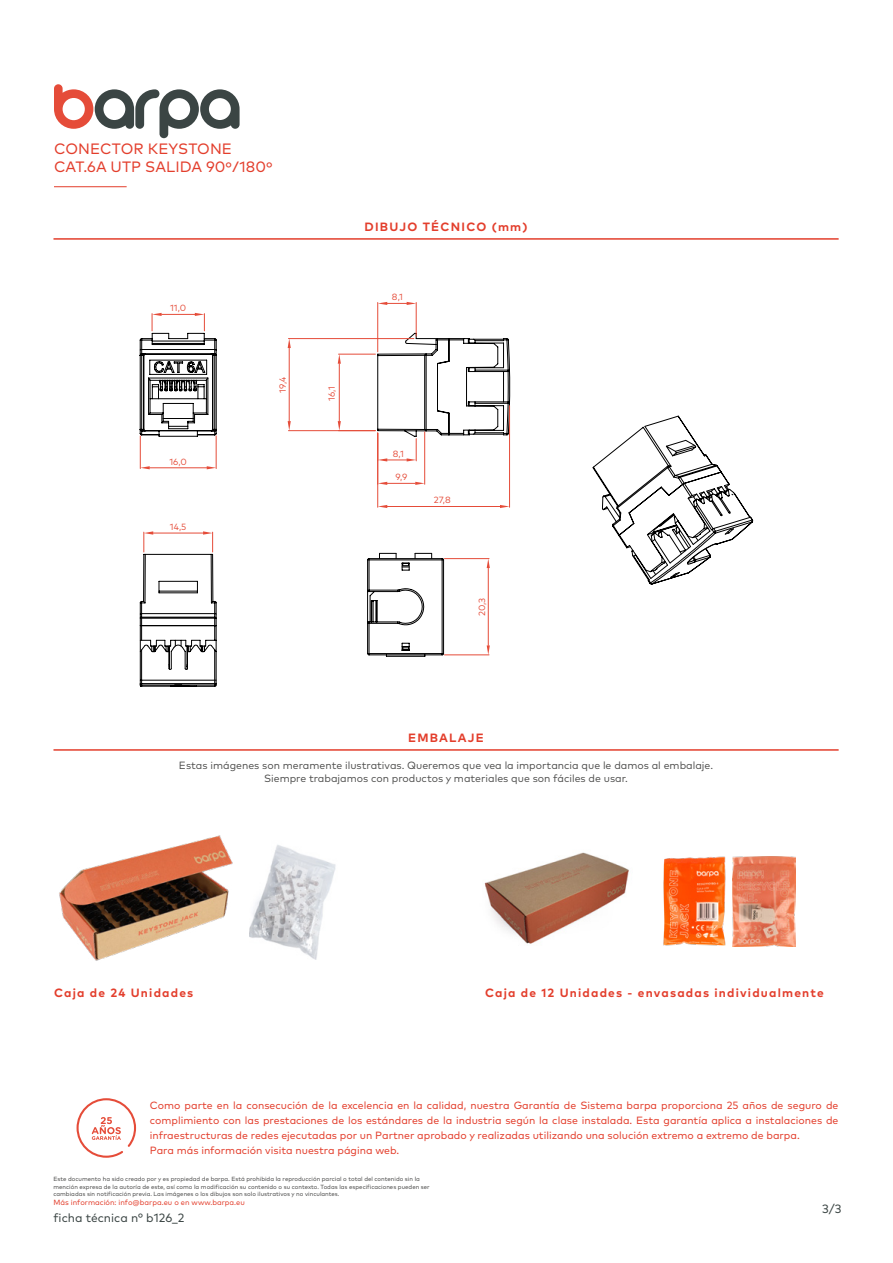
<style>
.page{position:relative;width:893px;height:1263px;background:#fff}
.page>*{position:absolute;margin:0;border:0;box-sizing:border-box;transform-origin:0 0}
.t1{font:15px/18px "Mark Pro";letter-spacing:.005em;color:#e33e2c}
.t2{font:700 12px "Mark Pro";letter-spacing:.1em;color:#e33e2c}
.t3{font:12px "Mark Pro";color:#3b4544}
.t4{font:10.5px/15px "Mark Pro";color:#e33e2c}
.t5{font:10.5px/12.6px "Mark Pro";color:#4a4a49;text-align:center}
.t6{font:9px "Mark Pro";color:#e54c39}
.t7{font:7.5px "Mark Pro";color:#e33e2c}
.t8{font:6px/7.5px "Mark Pro";color:#4a4a49}
</style>
<div class="page">
<svg style="left:54px;top:84px;width:186px;height:54px"></svg>
<hr style="left:54px;top:186px;width:73px;height:1px;background:#e33e2c">
<hr style="left:53px;top:238px;width:786px;height:2px;background:#e33e2c">
<svg style="left:77px;top:1098px;width:59px;height:60px"></svg>
<hr style="left:53px;top:749px;width:786px;height:2px;background:#e33e2c">
<hr style="left:140px;top:436px;width:1px;height:33px;background:#e54c39">
<hr style="left:216px;top:436px;width:1px;height:33px;background:#e54c39">
<hr style="left:150px;top:467px;width:57px;height:1px;background:#e54c39">
<svg style="left:140px;top:466px;width:10px;height:3px"></svg>
<svg style="left:207px;top:466px;width:9px;height:3px"></svg>
<hr style="left:338px;top:354px;width:37px;height:1px;background:#e54c39">
<hr style="left:339px;top:364px;width:1px;height:57px;background:#e54c39">
<svg style="left:338px;top:354px;width:3px;height:10px"></svg>
<svg style="left:338px;top:421px;width:3px;height:9px"></svg>
<svg style="left:377px;top:333px;width:133px;height:128px"></svg>
<hr style="left:416px;top:302px;width:1px;height:34px;background:#e54c39">
<hr style="left:377px;top:302px;width:1px;height:50px;background:#e54c39">
<svg style="left:378px;top:302px;width:38px;height:3px"></svg>
<hr style="left:288px;top:338px;width:126px;height:1px;background:#e54c39">
<hr style="left:288px;top:430px;width:87px;height:1px;background:#e54c39">
<hr style="left:289px;top:348px;width:1px;height:73px;background:#e54c39">
<svg style="left:288px;top:339px;width:3px;height:9px"></svg>
<svg style="left:288px;top:421px;width:3px;height:10px"></svg>
<hr style="left:377px;top:433px;width:1px;height:74px;background:#e54c39">
<hr style="left:509px;top:406px;width:1px;height:101px;background:#e54c39">
<hr style="left:387px;top:506px;width:113px;height:1px;background:#e54c39">
<svg style="left:378px;top:505px;width:9px;height:3px"></svg>
<svg style="left:500px;top:505px;width:9px;height:3px"></svg>
<hr style="left:424px;top:432px;width:1px;height:52px;background:#e54c39">
<svg style="left:378px;top:482px;width:47px;height:3px"></svg>
<svg style="left:367px;top:553px;width:77px;height:103px"></svg>
<hr style="left:444px;top:558px;width:45px;height:1px;background:#e54c39">
<hr style="left:444px;top:655px;width:45px;height:1px;background:#e54c39">
<hr style="left:488px;top:568px;width:1px;height:77px;background:#e54c39">
<svg style="left:487px;top:559px;width:3px;height:9px"></svg>
<svg style="left:487px;top:645px;width:3px;height:10px"></svg>
<svg style="left:593px;top:416px;width:160px;height:168px"></svg>
<svg style="left:140px;top:531px;width:76px;height:156px"></svg>
<svg style="left:140px;top:313px;width:77px;height:123px"></svg>
<img style="left:249px;top:845px;width:87px;height:115px">
<img style="left:59px;top:835px;width:174px;height:126px">
<img style="left:663px;top:856px;width:80px;height:91px">
<img style="left:733px;top:856px;width:63px;height:90px">
<img style="left:484px;top:852px;width:145px;height:92px">
<h1 class="t1" style="left:54px;top:139px;width:220px">CONECTOR KEYSTONE<br>CAT.6A UTP SALIDA 90º/180º</h1>
<p class="t6" style="left:170px;top:301px;width:18px">11,0</p>
<p class="t6" style="left:169px;top:455px;width:19px">16,0</p>
<p class="t6" style="left:170px;top:520px;width:18px">14,5</p>
<p class="t6" style="left:276px;top:393px;width:18px;rotate:-90deg">19,4</p>
<p class="t2" style="left:365px;top:218px;width:165px">DIBUJO TÉCNICO (mm)</p>
<p class="t6" style="left:392px;top:290px;width:13px">8,1</p>
<p class="t6" style="left:325px;top:401px;width:16px;rotate:-90deg">16,1</p>
<p class="t6" style="left:393px;top:447px;width:13px">8,1</p>
<p class="t6" style="left:395px;top:470px;width:13px">9,9</p>
<p class="t6" style="left:434px;top:493px;width:18px">27,8</p>
<p class="t6" style="left:475px;top:616px;width:20px;rotate:-90deg">20,3</p>
<p class="t2" style="left:408px;top:728px;width:77px">EMBALAJE</p>
<p class="t5" style="left:179px;top:758px;width:536px">Estas imágenes son meramente ilustrativas. Queremos que vea la importancia que le damos al embalaje.<br>Siempre trabajamos con productos y materiales que son fáciles de usar.</p>
<p class="t2" style="left:54px;top:983px;width:141px">Caja de 24 Unidades</p>
<p class="t2" style="left:485px;top:983px;width:340px">Caja de 12 Unidades - envasadas individualmente</p>
<p class="t4" style="left:150px;top:1097px;width:690px">Como parte en la consecución de la excelencia en la calidad, nuestra Garantía de Sistema barpa proporciona 25 años de seguro de complimiento con las prestaciones de los estándares de la industria según la clase instalada. Esta garantía aplica a instalaciones de infraestructuras de redes ejecutadas por un Partner aprobado y realizadas utilizando una solución extremo a extremo de barpa.<br>Para más información visita nuestra página web.</p>
<p class="t8" style="left:53px;top:1175px;width:378px">Este documento ha sido creado por y es propiedad de barpa. Está prohibida la reproducción parcial o total del contenido sin la mención expresa de la autoría de este, así como la modificación su contenido o su contexto. Todas las especificaciones pueden ser cambiadas sin notificación previa. Las imágenes o los dibujos son solo ilustrativos y no vinculantes.</p>
<p class="t7" style="left:53px;top:1197px;width:193px">Más información: info@barpa.eu o en www.barpa.eu</p>
<p class="t3" style="left:53px;top:1208px;width:133px">ficha técnica n° b126_2</p>
<p class="t3" style="left:822px;top:1199px;width:21px">3/3</p>
</div>
